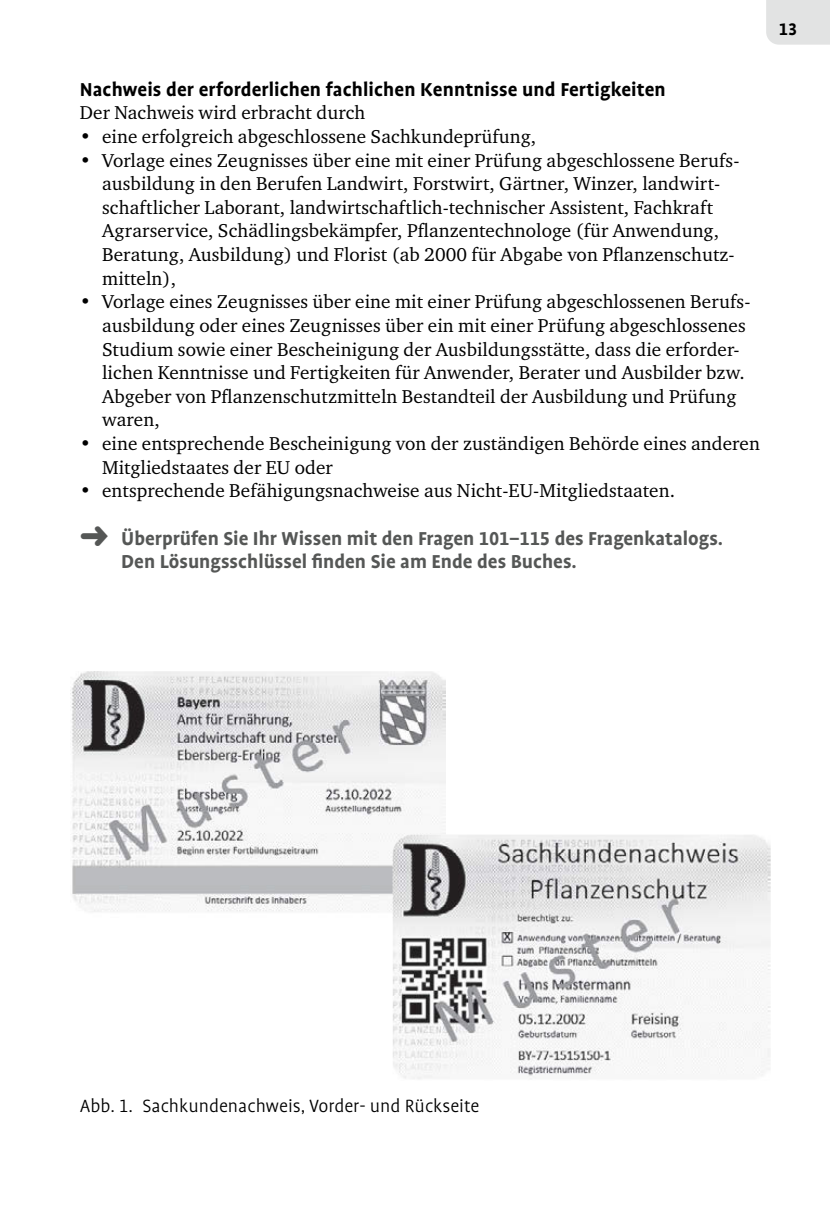
<style>
.page{position:relative;width:830px;height:1212px;background:#fff}
.page>*{position:absolute;margin:0;border:0;box-sizing:border-box;transform-origin:0 0}
.t1{font:700 21.38px/23.6px "Profile Pro";color:#555756}
.t2{font:700 21.38px "Profile Pro";letter-spacing:.005em;color:#000}
.t3{font:300 20.25px "Profile Pro";color:#000}
.t4{font:19.12px/23.6px "Charter ITC Pro";letter-spacing:.005em;color:#000}
.t5{font:700 19.12px "Profile Pro";color:#000}
</style>
<div class="page">
<div style="left:766px;top:0;width:63px;height:45px;background:#e2e3e3"></div>
<img style="left:70px;top:671px;width:375px;height:241px">
<img style="left:392px;top:834px;width:378px;height:245px">
<p class="t2" style="left:80px;top:76px;width:587px">Nachweis der erforderlichen fachlichen Kenntnisse und Fertigkeiten</p>
<p class="t4" style="left:80px;top:101px;width:287px">Der Nachweis wird erbracht durch</p>
<p class="t4" style="left:80px;top:124px;width:457px">• eine erfolgreich abgeschlossene Sachkundeprüfung,</p>
<p class="t4" style="left:102px;top:148px;width:638px;text-indent:-22px">• Vorlage eines Zeugnisses über eine mit einer Prüfung abgeschlossene Berufs&shy;ausbildung in den Berufen Landwirt, Forstwirt, Gärtner, Winzer, landwirt&shy;schaftlicher Laborant, landwirtschaftlich-technischer Assistent, Fachkraft Agrarservice, Schädlingsbekämpfer, Pflanzentechnologe (für Anwendung, Beratung, Ausbildung) und Florist (ab 2000 für Abgabe von Pflanzenschutz&shy;mitteln),</p>
<p class="t4" style="left:102px;top:290px;width:649px;text-indent:-22px">• Vorlage eines Zeugnisses über eine mit einer Prüfung abgeschlossenen Berufs&shy;ausbildung oder eines Zeugnisses über ein mit einer Prüfung abgeschlossenes Studium sowie einer Bescheinigung der Ausbildungsstätte, dass die erforder&shy;lichen Kenntnisse und Fertigkeiten für Anwender, Berater und Ausbilder bzw.<br>Abgeber von Pflanzenschutzmitteln Bestandteil der Ausbildung und Prüfung waren,</p>
<p class="t4" style="left:102px;top:431px;width:659px;text-indent:-22px">• eine entsprechende Bescheinigung von der zuständigen Behörde eines anderen<br>Mitgliedstaates der EU oder</p>
<p class="t4" style="left:80px;top:479px;width:596px">• entsprechende Befähigungsnachweise aus Nicht-EU-Mitgliedstaaten.</p>
<p class="t1" style="left:121px;top:527px;width:603px;text-indent:-41px">➜ Überprüfen Sie Ihr Wissen mit den Fragen 101–115 des Fragenkatalogs.<br>Den Lösungsschlüssel finden Sie am Ende des Buches.</p>
<p class="t5" style="left:778px;top:17px;width:20px">13</p>
<p class="t3" style="left:80px;top:1094px;width:401px">Abb. 1. Sachkundenachweis, Vorder- und Rückseite</p>
</div>
